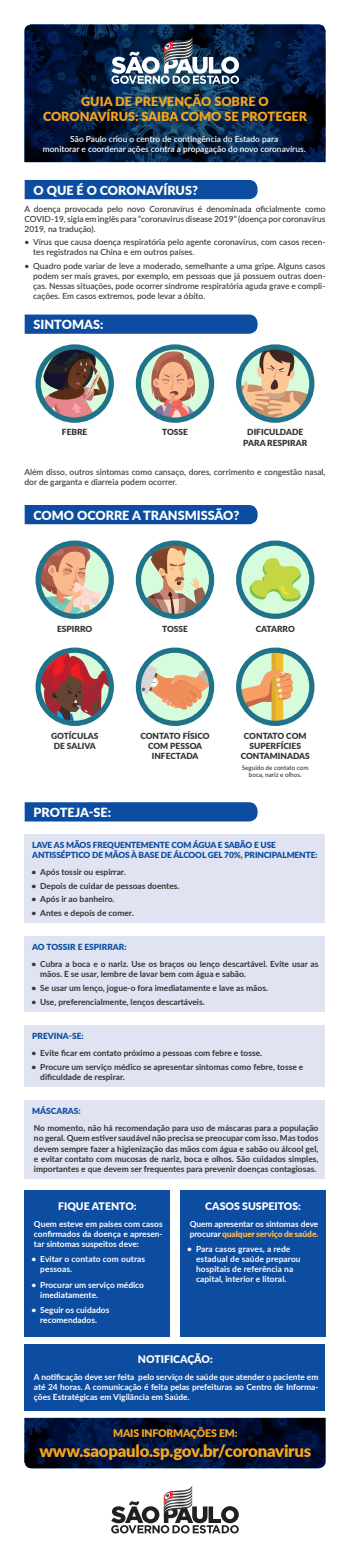
<style>
.page{position:relative;width:350px;height:1558px;background:#fff}
.page>*{position:absolute;margin:0;border:0;box-sizing:border-box;transform-origin:0 0}
.t1{font:900 16.8px "Lato";letter-spacing:-.015em;color:#f9a51b}
.t2{font:900 12.6px "Lato";color:#fff}
.t3{font:900 12.6px/15.1px "Lato";color:#f9a51b;text-align:center}
.t4{font:900 10.5px "Lato";color:#fff}
.t5{font:900 10.5px "Lato";letter-spacing:-.015em;color:#f9a51b}
.t6{font:700 8.4px/10.1px "Lato";color:#333}
.t7{font:500 8.4px/10.1px "Lato";color:#333;text-align:justify}
.t8{font:700 8.4px/10.1px "Lato";color:#fff}
.t9{font:900 8.4px/10.1px "Lato";color:#333;text-align:center}
.t10{font:900 8.4px/10.1px "Lato";letter-spacing:-.015em;color:#0d4da1}
.t11{font:600 8.4px/10.1px "Lato";color:#fff;text-align:center}
.t12{font:500 6.3px/7.6px "Lato";color:#333;text-align:center}
.s1{font-weight:900;color:#fcb54c}
</style>
<div class="page">
<svg style="left:24px;top:24px;width:302px;height:138px;background:#061f41"></svg>
<div style="left:25px;top:180px;width:233px;height:19px;background:#0d4da1"></div>
<svg style="left:25px;top:314px;width:233px;height:20px;background:#1755a5"></svg>
<div style="left:25px;top:505px;width:233px;height:19px;background:#0d4da1"></div>
<div style="left:25px;top:802px;width:233px;height:19px;background:#0d4da1"></div>
<div style="left:24px;top:834px;width:302px;height:88px;background:#e0e4f2"></div>
<div style="left:24px;top:1025px;width:302px;height:61px;background:#e0e4f2"></div>
<div style="left:24px;top:1100px;width:302px;height:78px;background:#e0e4f2"></div>
<div style="left:24px;top:1190px;width:146px;height:146px;background:#0d4da1"></div>
<div style="left:24px;top:1344px;width:302px;height:66px;background:#0d4da1"></div>
<div style="left:180px;top:1190px;width:146px;height:146px;background:#0d4da1"></div>
<div style="left:24px;top:936px;width:302px;height:75px;background:#e0e4f2"></div>
<svg style="left:38px;top:347px;width:73px;height:73px;background:#877d7a"></svg>
<div style="left:36px;top:344px;width:78px;height:79px;border:5px solid #1f738a;border-radius:50%"></div>
<svg style="left:138px;top:347px;width:74px;height:73px"></svg>
<svg style="left:151px;top:351px;width:50px;height:69px;background:#c6a48f"></svg>
<div style="left:136px;top:344px;width:78px;height:79px;border:5px solid #1f738a;border-radius:50%"></div>
<svg style="left:239px;top:347px;width:73px;height:73px;background:#c3b8a0"></svg>
<div style="left:236px;top:344px;width:78px;height:79px;border:5px solid #1f738a;border-radius:50%"></div>
<svg style="left:38px;top:544px;width:73px;height:72px;background:#c5baa7"></svg>
<div style="left:36px;top:540px;width:78px;height:79px;border:5px solid #1f738a;border-radius:50%"></div>
<svg style="left:138px;top:546px;width:74px;height:70px;background:#bbb9a4"></svg>
<div style="left:136px;top:540px;width:78px;height:79px;border:5px solid #1f738a;border-radius:50%"></div>
<svg style="left:239px;top:543px;width:73px;height:73px;background:#b2e1ca"></svg>
<svg style="left:250px;top:558px;width:51px;height:43px;background:#c4e27a"></svg>
<div style="left:236px;top:540px;width:78px;height:79px;border:5px solid #1f738a;border-radius:50%"></div>
<svg style="left:38px;top:653px;width:73px;height:69px;background:#9e6a6b"></svg>
<div style="left:36px;top:647px;width:78px;height:79px;border:5px solid #1f738a;border-radius:50%"></div>
<svg style="left:138px;top:650px;width:74px;height:73px"></svg>
<svg style="left:138px;top:663px;width:74px;height:47px;background:#d5c1a0"></svg>
<div style="left:136px;top:647px;width:78px;height:79px;border:5px solid #1f738a;border-radius:50%"></div>
<svg style="left:239px;top:650px;width:73px;height:73px"></svg>
<svg style="left:239px;top:653px;width:54px;height:70px;background:#d1c697"></svg>
<div style="left:236px;top:647px;width:78px;height:79px;border:5px solid #1f738a;border-radius:50%"></div>
<svg style="left:24px;top:1417px;width:302px;height:51px;background:#051337"></svg>
<img style="left:111px;top:36px;width:128px;height:48px">
<svg style="left:111px;top:1486px;width:128px;height:47px"></svg>
<h2 class="t3" style="left:43px;top:93px;width:265px">GUIA DE PREVENÇÃO SOBRE O<br>CORONAVÍRUS: SAIBA COMO SE PROTEGER</h2>
<p class="t11" style="left:43px;top:133px;width:264px">São Paulo criou o centro de contingência do Estado para<br>monitorar e coordenar ações contra a propagação do novo coronavírus.</p>
<h2 class="t2" style="left:34px;top:181px;width:166px">O QUE É O CORONAVÍRUS?</h2>
<p class="t7" style="left:24px;top:203px;width:302px">A doença provocada pelo novo Coronavírus é denominada oficialmente como COVID-19, sigla em inglês para “coronavirus disease 2019” (doença por coronavírus 2019, na tradução).</p>
<p class="t7" style="left:33px;top:237px;width:294px;text-indent:-9px">• Vírus que causa doença respiratória pelo agente coronavírus, com casos recen&shy;tes registrados na China e em outros países.</p>
<p class="t7" style="left:33px;top:260px;width:294px;text-indent:-9px">• Quadro pode variar de leve a moderado, semelhante a uma gripe. Alguns casos podem ser mais graves, por exemplo, em pessoas que já possuem outras doen&shy;ças. Nessas situaçōes, pode ocorrer síndrome respiratória aguda grave e compli&shy;cações. Em casos extremos, pode levar a óbito.</p>
<h2 class="t2" style="left:34px;top:315px;width:71px">SINTOMAS:</h2>
<p class="t9" style="left:62px;top:427px;width:27px">FEBRE</p>
<p class="t9" style="left:162px;top:427px;width:27px">TOSSE</p>
<p class="t9" style="left:243px;top:427px;width:65px">DIFICULDADE<br>PARA RESPIRAR</p>
<p class="t7" style="left:24px;top:466px;width:302px">Além disso, outros sintomas como cansaço, dores, corrimento e congestão nasal, dor de garganta e diarreia podem ocorrer.</p>
<h2 class="t2" style="left:34px;top:505px;width:207px">COMO OCORRE A TRANSMISSÃO?</h2>
<p class="t9" style="left:57px;top:623px;width:37px">ESPIRRO</p>
<p class="t9" style="left:162px;top:623px;width:27px">TOSSE</p>
<p class="t9" style="left:256px;top:623px;width:41px">CATARRO</p>
<p class="t9" style="left:51px;top:730px;width:49px">GOTÍCULAS<br>DE SALIVA</p>
<p class="t9" style="left:140px;top:730px;width:71px">CONTATO FÍSICO<br>COM PESSOA<br>INFECTADA</p>
<p class="t9" style="left:241px;top:730px;width:71px">CONTATO COM<br>SUPERFÍCIES<br>CONTAMINADAS</p>
<h2 class="t2" style="left:34px;top:803px;width:79px">PROTEJA-SE:</h2>
<p class="t12" style="left:242px;top:763px;width:68px">Seguido de contato com boca, nariz e olhos.</p>
<p class="t10" style="left:32px;top:839px;width:287px">LAVE AS MÃOS FREQUENTEMENTE COM ÁGUA E SABÃO E USE<br>ANTISSÉPTICO DE MÃOS À BASE DE ÁLCOOL GEL 70%, PRINCIPALMENTE:</p>
<p class="t6" style="left:31px;top:866px;width:96px">• Após tossir ou espirrar.</p>
<p class="t6" style="left:31px;top:880px;width:150px">• Depois de cuidar de pessoas doentes.</p>
<p class="t6" style="left:31px;top:893px;width:85px">• Após ir ao banheiro.</p>
<p class="t6" style="left:31px;top:907px;width:104px">• Antes e depois de comer.</p>
<p class="t10" style="left:32px;top:941px;width:96px">AO TOSSIR E ESPIRRAR:</p>
<p class="t6" style="left:40px;top:959px;width:280px;text-indent:-9px">• Cubra a boca e o nariz. Use os braços ou lenço descartável. Evite usar as mãos. E se usar, lembre de lavar bem com água e sabão.</p>
<p class="t6" style="left:31px;top:982px;width:238px">• Se usar um lenço, jogue-o fora imediatamente e lave as mãos.</p>
<p class="t6" style="left:31px;top:996px;width:175px">• Use, preferencialmente, lenços descartáveis.</p>
<p class="t10" style="left:32px;top:1030px;width:53px">PREVINA-SE:</p>
<p class="t6" style="left:31px;top:1047px;width:232px">• Evite ficar em contato próximo a pessoas com febre e tosse.</p>
<p class="t6" style="left:40px;top:1061px;width:265px;text-indent:-9px">• Procure um serviço médico se apresentar sintomas como febre, tosse e dificuldade de respirar.</p>
<p class="t10" style="left:32px;top:1105px;width:50px">MÁSCARAS:</p>
<p class="t6" style="left:34px;top:1123px;width:286px;text-align:justify">No momento, não há recomendação para uso de máscaras para a população no geral. Quem estiver saudável não precisa se preocupar com isso. Mas todos devem sempre fazer a higienização das mãos com água e sabão ou álcool gel, e evitar contato com mucosas de nariz, boca e olhos. São cuidados simples, importantes e que devem ser frequentes para prevenir doenças contagiosas.</p>
<p class="t4" style="left:58px;top:1198px;width:80px">FIQUE ATENTO:</p>
<p class="t8" style="left:34px;top:1218px;width:130px;text-align:justify">Quem esteve em países com casos confirmados da doença e apresen&shy;tar sintomas suspeitos deve:</p>
<p class="t8" style="left:40px;top:1253px;width:107px;text-indent:-9px">• Evitar o contato com outras pessoas.</p>
<p class="t8" style="left:40px;top:1279px;width:105px;text-indent:-9px">• Procurar um serviço médico imediatamente.</p>
<p class="t8" style="left:31px;top:1304px;width:79px;text-align:center">• Seguir os cuidados recomendados.</p>
<p class="t4" style="left:138px;top:1351px;width:76px">NOTIFICAÇÃO:</p>
<p class="t8" style="left:34px;top:1371px;width:286px;text-align:justify">A notificação deve ser feita pelo serviço de saúde que atender o paciente em até 24 horas. A comunicação é feita pelas prefeituras ao Centro de Informa&shy;ções Estratégicas em Vigilância em Saúde.</p>
<p class="t4" style="left:205px;top:1198px;width:97px">CASOS SUSPEITOS:</p>
<p class="t8" style="left:190px;top:1218px;width:130px">Quem apresentar os sintomas deve procurar <span class="s1">qualquer serviço de saúde.</span></p>
<p class="t8" style="left:196px;top:1243px;width:106px;text-indent:-9px">• Para casos graves, a rede estadual de saúde preparou hospitais de referência na capital, interior e litoral.</p>
<p class="t5" style="left:113px;top:1425px;width:126px">MAIS INFORMAÇÕES EM:</p>
<h1 class="t1" style="left:39px;top:1438px;width:273px">www.saopaulo.sp.gov.br/coronavirus</h1>
</div>
